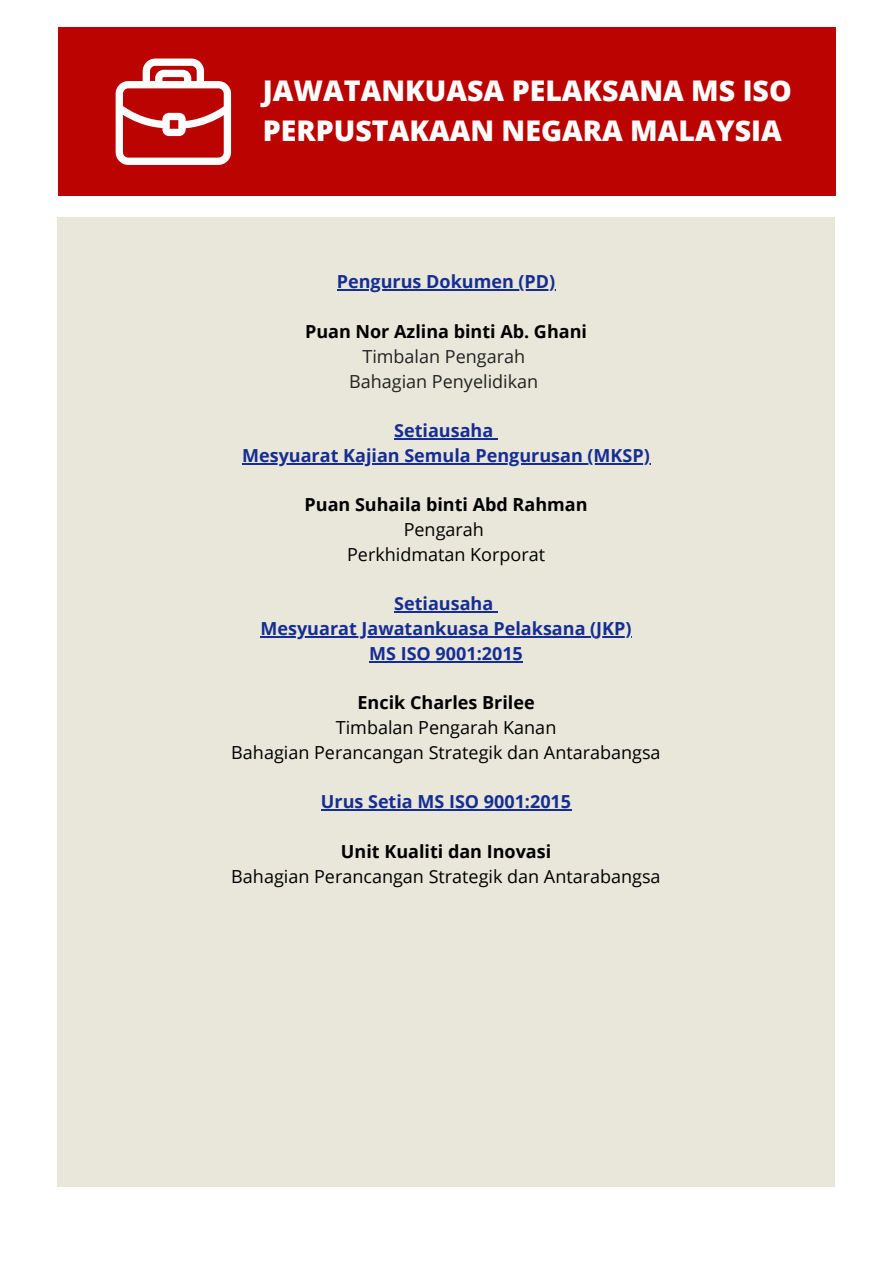
<style>
.page{position:relative;width:893px;height:1264px;background:#fff}
.page>*{position:absolute;margin:0;border:0;box-sizing:border-box;transform-origin:0 0}
.t1{font:800 28.5px/39.3px "Open Sans";color:#fff}
.t2{font:700 18px/24.8px "Open Sans";color:#162d93;text-align:center}
.t3{font:18px/24.8px "Open Sans";color:#000;text-align:center}
.t4{font:700 18px/24.8px "Open Sans";color:#000;text-align:center}
.t5{font:18px "Open Sans";color:#222}
.s1{font-weight:400}
.s2{font-weight:700}
</style>
<div class="page">
<div style="left:57px;top:218px;width:778px;height:968px;background:#e8e7da"></div>
<div style="left:58px;top:27px;width:777px;height:169px;background:#bb0302"></div>
<svg style="left:116px;top:59px;width:115px;height:106px"></svg>
<hr style="left:337px;top:289px;width:218px;height:2px;background:#162d93">
<hr style="left:394px;top:438px;width:99px;height:1px;background:#162d93">
<hr style="left:242px;top:463px;width:408px;height:1px;background:#162d93">
<hr style="left:394px;top:611px;width:99px;height:1px;background:#162d93">
<hr style="left:260px;top:636px;width:371px;height:1px;background:#162d93">
<hr style="left:369px;top:661px;width:154px;height:1px;background:#162d93">
<hr style="left:321px;top:809px;width:250px;height:1px;background:#162d93">
<p class="t1" style="left:263px;top:71px;width:530px">JAWATANKUASA PELAKSANA MS ISO<br>PERPUSTAKAAN NEGARA MALAYSIA</p>
<h1 class="t2" style="left:337px;top:269px;width:220px">Pengurus Dokumen (PD)</h1>
<h2 class="t4" style="left:305px;top:318px;width:283px">Puan Nor Azlina binti Ab. Ghani</h2>
<p class="t5" style="left:362px;top:343px;width:164px">Timbalan Pengarah</p>
<p class="t5" style="left:349px;top:368px;width:190px">Bahagian Penyelidikan</p>
<p class="t2" style="left:394px;top:417px;width:101px">Setiausaha</p>
<h2 class="t2" style="left:242px;top:442px;width:409px">Mesyuarat Kajian Semula Pengurusan (MKSP)</h2>
<h2 class="t4" style="left:304px;top:492px;width:284px">Puan Suhaila binti Abd Rahman<br><span class="s1">Pengarah</span></h2>
<p class="t3" style="left:347px;top:541px;width:199px">Perkhidmatan Korporat</p>
<p class="t2" style="left:394px;top:591px;width:101px">Setiausaha</p>
<p class="t2" style="left:260px;top:615px;width:372px">Mesyuarat Jawatankuasa Pelaksana (JKP)<br>MS ISO 9001:2015</p>
<p class="t3" style="left:336px;top:690px;width:222px"><span class="s2">Encik Charles Brilee<br></span>Timbalan Pengarah Kanan</p>
<h2 class="t3" style="left:231px;top:739px;width:431px">Bahagian Perancangan Strategik dan Antarabangsa</h2>
<p class="t2" style="left:321px;top:789px;width:252px">Urus Setia MS ISO 9001:2015</p>
<p class="t4" style="left:341px;top:838px;width:212px">Unit Kualiti dan Inovasi</p>
<p class="t3" style="left:231px;top:863px;width:431px">Bahagian Perancangan Strategik dan Antarabangsa</p>
</div>
